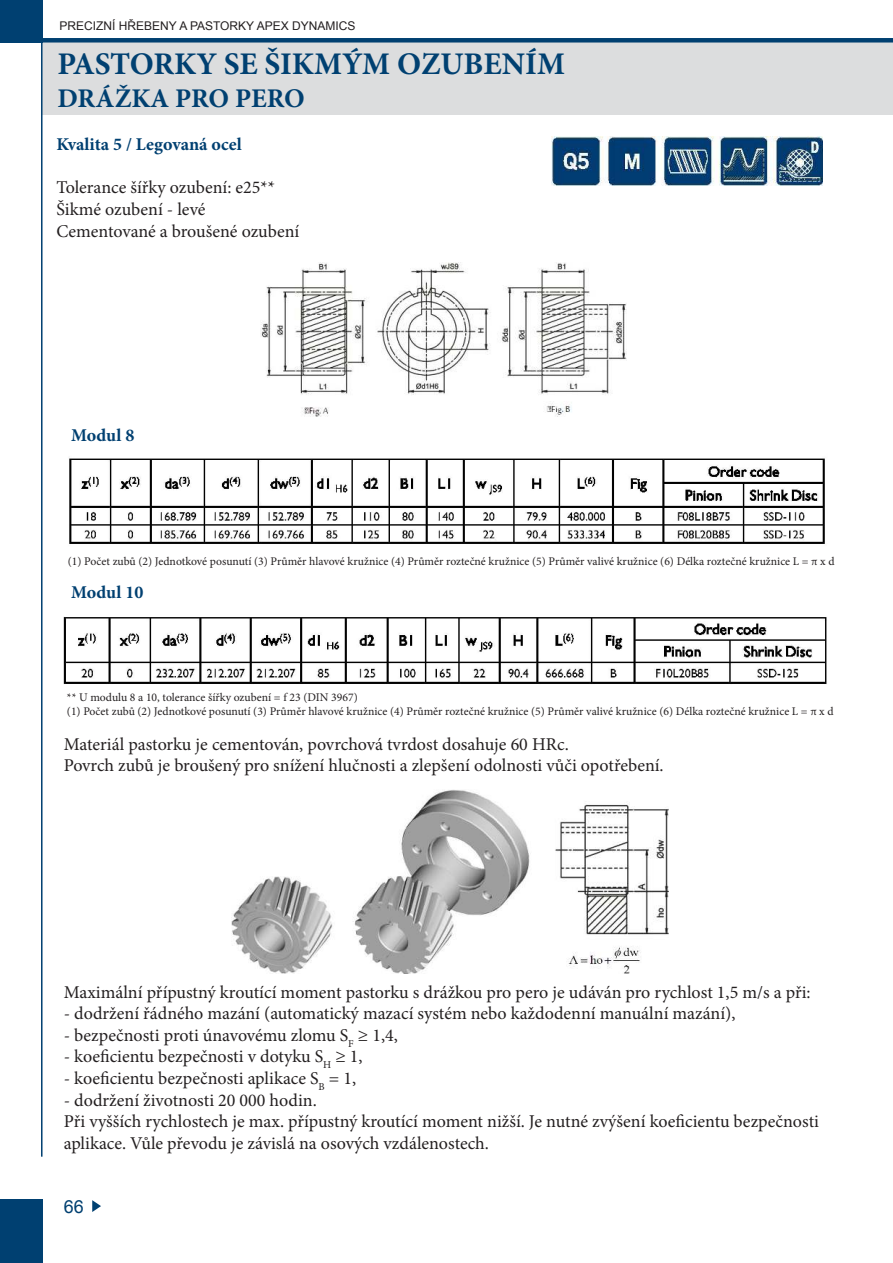
<style>
.page{position:relative;width:893px;height:1263px;background:#fff}
.page>*{position:absolute;margin:0;border:0;box-sizing:border-box;transform-origin:0 0}
.t1{font:700 31.5px "Minion Pro";color:#004071}
.t2{font:700 27px "Minion Pro";letter-spacing:-.005em;color:#004071}
.t3{font:18px/21.6px "Minion Pro";color:#231f20}
.t4{font:700 18px "Minion Pro";color:#004071}
.t5{font:18px "Arial";color:#004071}
.t6{font:12px "Arial";color:#231f20}
.t7{font:11.7px/14.1px "Minion Pro";color:#231f20}
</style>
<div class="page">
<div style="left:43px;top:43px;width:850px;height:72px;background:#dcddde"></div>
<div style="left:0;top:0;width:43px;height:43px;background:#004071"></div>
<div style="left:43px;top:38px;width:850px;height:5px;background:#004071"></div>
<div style="left:0;top:1199px;width:43px;height:64px;background:#004071"></div>
<hr style="left:41px;top:43px;width:2px;height:1114px;background:#004071">
<svg style="left:92px;top:1200px;width:9px;height:12px"></svg>
<img style="left:260px;top:262px;width:366px;height:155px">
<img style="left:232px;top:790px;width:436px;height:183px">
<img style="left:69px;top:458px;width:756px;height:86px">
<img style="left:63px;top:617px;width:764px;height:67px">
<img style="left:552px;top:136px;width:270px;height:50px">
<p class="t6" style="left:60px;top:18px;width:297px">PRECIZNÍ HŘEBENY A PASTORKY APEX DYNAMICS</p>
<h1 class="t1" style="left:57px;top:48px;width:509px">PASTORKY SE ŠIKMÝM OZUBENÍM</h1>
<h2 class="t2" style="left:57px;top:84px;width:249px">DRÁŽKA PRO PERO</h2>
<p class="t4" style="left:56px;top:135px;width:187px">Kvalita 5 / Legovaná ocel</p>
<p class="t3" style="left:56px;top:177px;width:245px">Tolerance šířky ozubení: e25**<br>Šikmé ozubení - levé<br>Cementované a broušené ozubení</p>
<p class="t4" style="left:71px;top:425px;width:65px">Modul 8</p>
<p class="t7" style="left:68px;top:554px;width:768px">(1) Počet zubů (2) Jednotkové posunutí (3) Průměr hlavové kružnice (4) Průměr roztečné kružnice (5) Průměr valivé kružnice (6) Délka roztečné kružnice L = π x d</p>
<p class="t4" style="left:71px;top:582px;width:74px">Modul 10</p>
<p class="t7" style="left:67px;top:691px;width:768px">** U modulu 8 a 10, tolerance šířky ozubení = f 23 (DIN 3967)<br>(1) Počet zubů (2) Jednotkové posunutí (3) Průměr hlavové kružnice (4) Průměr roztečné kružnice (5) Průměr valivé kružnice (6) Délka roztečné kružnice L = π x d</p>
<p class="t3" style="left:64px;top:733px;width:601px">Materiál pastorku je cementován, povrchová tvrdost dosahuje 60 HRc.<br>Povrch zubů je broušený pro snížení hlučnosti a zlepšení odolnosti vůči opotřebení.</p>
<p class="t3" style="left:64px;top:981px;width:748px">Maximální přípustný kroutící moment pastorku s drážkou pro pero je udáván pro rychlost 1,5 m/s a při:</p>
<p class="t3" style="left:64px;top:1003px;width:673px">- dodržení řádného mazání (automatický mazací systém nebo každodenní manuální mazání),</p>
<p class="t3" style="left:64px;top:1025px;width:336px">- bezpečnosti proti únavovému zlomu S<sub>F</sub> ≥ 1,4,</p>
<p class="t3" style="left:64px;top:1046px;width:300px">- koeficientu bezpečnosti v dotyku S<sub>H</sub> ≥ 1,</p>
<p class="t3" style="left:64px;top:1068px;width:294px">- koeficientu bezpečnosti aplikace S<sub>B</sub> = 1,</p>
<p class="t3" style="left:64px;top:1089px;width:757px">- dodržení životnosti 20 000 hodin.<br>Při vyšších rychlostech je max. přípustný kroutící moment nižší. Je nutné zvýšení koeficientu bezpečnosti aplikace. Vůle převodu je závislá na osových vzdálenostech.</p>
<p class="t5" style="left:64px;top:1196px;width:22px">66</p>
</div>
